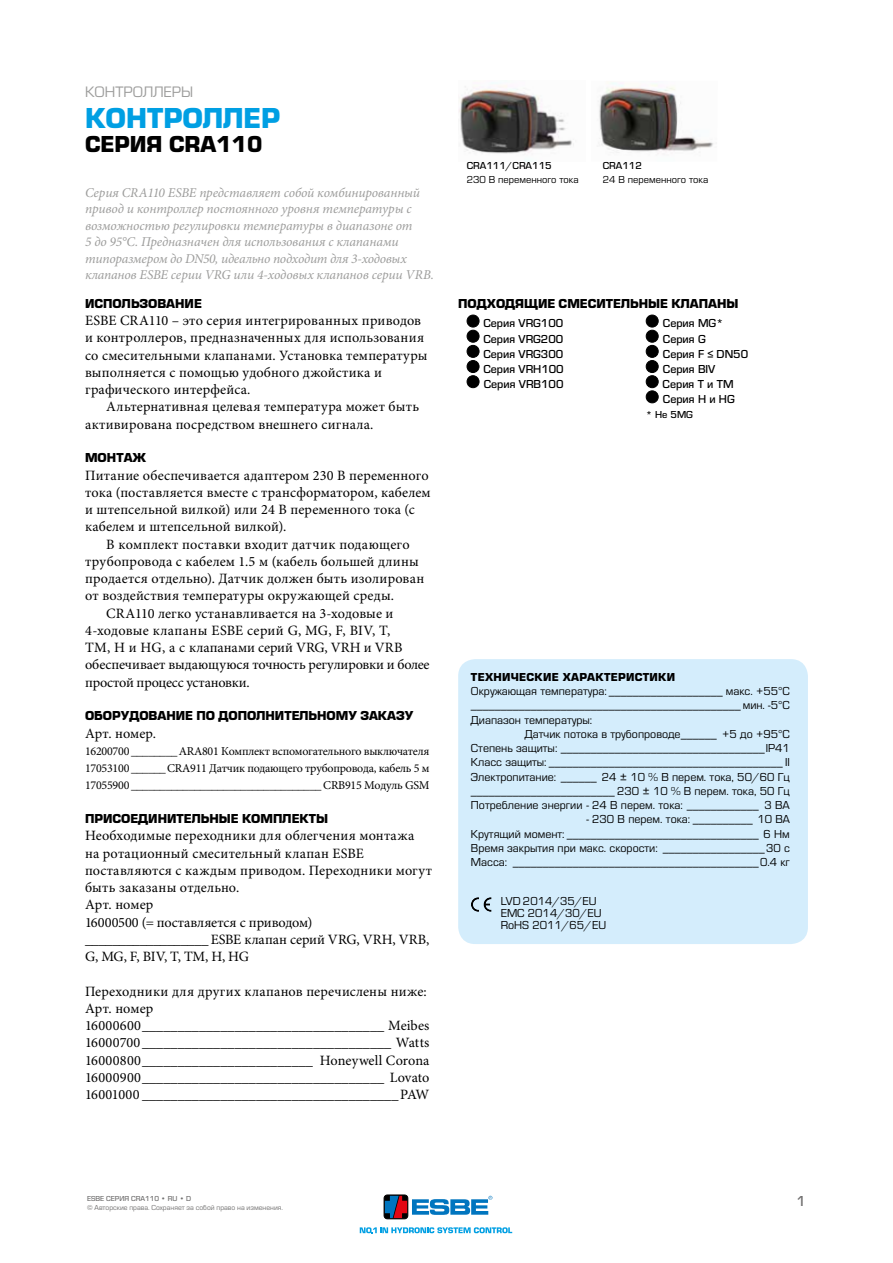
<style>
.page{position:relative;width:893px;height:1263px;background:#fff}
.page>*{position:absolute;margin:0;border:0;box-sizing:border-box;transform-origin:0 0}
.t1{font:700 30px "ESBE Eurostile";color:#009fe3}
.t2{font:700 24px "ESBE Eurostile";color:#000}
.t3{font:15.75px "ESBE Eurostile";color:#9d9d9c}
.t4{font:500 15px "ESBE Eurostile";color:#706f6f}
.t5{font:14.25px/17.2px "Minion Pro";letter-spacing:.01em;color:#000}
.t6{font:14.25px "Minion Pro";letter-spacing:-.01em;color:#000}
.t7{font:14.25px "Minion Pro";letter-spacing:-.015em;color:#000}
.t8{font:italic 13.5px/16.5px "Minion Pro";letter-spacing:-.015em;color:#9d9d9c}
.t9{font:700 13.5px "ESBE Eurostile";color:#000}
.t10{font:12px/14.2px "ESBE Eurostile";color:#000;text-align:justify}
.t11{font:12px/17.2px "Minion Pro";letter-spacing:-.02em;color:#000;text-align:justify}
.t12{font:500 12px/15.1px "ESBE Eurostile";color:#000;text-align:justify}
.t13{font:700 12px "ESBE Eurostile";letter-spacing:.025em;color:#000}
.t14{font:10.5px "ESBE Eurostile";color:#000}
.t15{font:500 10.5px "ESBE Eurostile";color:#000}
.t16{font:7.5px "ESBE Eurostile";color:#706f6f}
.t17{font:500 7.5px "ESBE Eurostile";color:#706f6f}
</style>
<div class="page">
<div style="left:458px;top:659px;width:350px;height:285px;background:#d4edfc;border-radius:17px"></div>
<svg style="left:471px;top:897px;width:21px;height:15px"></svg>
<img style="left:459px;top:82px;width:115px;height:80px">
<img style="left:598px;top:82px;width:116px;height:72px">
<div style="left:467px;top:315px;width:12px;height:12px;background:#000;border-radius:50%"></div>
<div style="left:467px;top:315px;width:12px;height:12px;border:1px solid #000;border-radius:50%"></div>
<div style="left:467px;top:330px;width:12px;height:12px;background:#000;border-radius:50%"></div>
<div style="left:467px;top:330px;width:12px;height:13px;border:1px solid #000;border-radius:50%"></div>
<div style="left:467px;top:345px;width:12px;height:12px;background:#000;border-radius:50%"></div>
<div style="left:467px;top:345px;width:12px;height:13px;border:1px solid #000;border-radius:50%"></div>
<div style="left:467px;top:360px;width:12px;height:12px;background:#000;border-radius:50%"></div>
<div style="left:467px;top:360px;width:12px;height:13px;border:1px solid #000;border-radius:50%"></div>
<div style="left:467px;top:376px;width:12px;height:12px;background:#000;border-radius:50%"></div>
<div style="left:467px;top:375px;width:12px;height:13px;border:1px solid #000;border-radius:50%"></div>
<div style="left:646px;top:315px;width:12px;height:12px;background:#000;border-radius:50%"></div>
<div style="left:646px;top:315px;width:13px;height:12px;border:1px solid #000;border-radius:50%"></div>
<div style="left:646px;top:330px;width:12px;height:12px;background:#000;border-radius:50%"></div>
<div style="left:646px;top:330px;width:13px;height:13px;border:1px solid #000;border-radius:50%"></div>
<div style="left:646px;top:345px;width:12px;height:12px;background:#000;border-radius:50%"></div>
<div style="left:646px;top:345px;width:13px;height:13px;border:1px solid #000;border-radius:50%"></div>
<div style="left:646px;top:360px;width:12px;height:12px;background:#000;border-radius:50%"></div>
<div style="left:646px;top:360px;width:13px;height:13px;border:1px solid #000;border-radius:50%"></div>
<div style="left:646px;top:376px;width:12px;height:12px;background:#000;border-radius:50%"></div>
<div style="left:646px;top:375px;width:13px;height:13px;border:1px solid #000;border-radius:50%"></div>
<div style="left:646px;top:391px;width:12px;height:12px;background:#000;border-radius:50%"></div>
<div style="left:646px;top:390px;width:13px;height:13px;border:1px solid #000;border-radius:50%"></div>
<svg style="left:360px;top:1227px;width:152px;height:6px"></svg>
<div style="left:384px;top:1195px;width:24px;height:24px;border:1px solid #000;border-radius:3px"></div>
<svg style="left:385px;top:1196px;width:107px;height:22px"></svg>
<p class="t3" style="left:85px;top:83px;width:110px">КОНТРОЛЛЕРЫ</p>
<h1 class="t1" style="left:85px;top:102px;width:197px">КОНТРОЛЛЕР</h1>
<h2 class="t2" style="left:85px;top:131px;width:179px">СЕРИЯ CRA110</h2>
<p class="t8" style="left:85px;top:185px;width:350px">Серия CRA110 ESBE представляет собой комбинированный привод и контроллер постоянного уровня температуры с возможностью регулировки температуры в диапазоне от<br>5 до 95°C. Предназначен для использования с клапанами типоразмером до DN50, идеально подходит для 3-ходовых клапанов ESBE серии VRG или 4-ходовых клапанов серии VRB.</p>
<p class="t9" style="left:85px;top:296px;width:118px">ИСПОЛЬЗОВАНИЕ</p>
<p class="t5" style="left:85px;top:312px;width:344px">ESBE CRA110 – это серия интегрированных приводов и контроллеров, предназначенных для использования со смесительными клапанами. Установка температуры выполняется с помощью удобного джойстика и графического интерфейса.</p>
<p class="t5" style="left:85px;top:399px;width:335px;text-indent:21px">Альтернативная целевая температура может быть активирована посредством внешнего сигнала.</p>
<p class="t9" style="left:85px;top:450px;width:63px">МОНТАЖ</p>
<p class="t5" style="left:85px;top:467px;width:347px">Питание обеспечивается адаптером 230 В переменного тока (поставляется вместе с трансформатором, кабелем и штепсельной вилкой) или 24 В переменного тока (с кабелем и штепсельной вилкой).</p>
<p class="t5" style="left:106px;top:536px;width:305px">В комплект поставки входит датчик подающего</p>
<p class="t5" style="left:85px;top:553px;width:335px">трубопровода с кабелем 1.5 м (кабель большей длины</p>
<p class="t5" style="left:85px;top:570px;width:341px">продается отдельно). Датчик должен быть изолирован</p>
<p class="t5" style="left:85px;top:588px;width:311px">от воздействия температуры окружающей среды.</p>
<p class="t5" style="left:106px;top:605px;width:289px">CRA110 легко устанавливается на 3-ходовые и</p>
<p class="t5" style="left:85px;top:622px;width:307px">4-ходовые клапаны ESBE серий G, MG, F, BIV, T,</p>
<p class="t5" style="left:85px;top:639px;width:319px">TM, H и HG, а с клапанами серий VRG, VRH и VRB</p>
<p class="t6" style="left:85px;top:656px;width:346px">обеспечивает выдающуюся точность регулировки и более</p>
<p class="t7" style="left:85px;top:674px;width:166px">простой процесс установки.</p>
<p class="t9" style="left:85px;top:708px;width:330px">ОБОРУДОВАНИЕ ПО ДОПОЛНИТЕЛЬНОМУ ЗАКАЗУ</p>
<p class="t5" style="left:85px;top:725px;width:73px">Арт. номер.</p>
<p class="t11" style="left:85px;top:743px;width:346px">16200700 ________ARA801 Комплект вспомогательного выключателя 17053100 ______CRA911 Датчик подающего трубопровода, кабель 5 м 17055900 _________________________________ CRB915 Модуль GSM</p>
<p class="t9" style="left:85px;top:811px;width:245px">ПРИСОЕДИНИТЕЛЬНЫЕ КОМПЛЕКТЫ</p>
<p class="t5" style="left:85px;top:828px;width:348px">Необходимые переходники для облегчения монтажа на ротационный смесительный клапан ESBE поставляются с каждым приводом. Переходники могут быть заказаны отдельно.<br>Арт. номер<br>16000500 (= поставляется с приводом) __________________ ESBE клапан серий VRG, VRH, VRB, G, MG, F, BIV, T, TM, H, HG</p>
<p class="t5" style="left:85px;top:983px;width:346px">Переходники для других клапанов перечислены ниже:<br>Арт. номер 16000600__________________________________ Meibes 16000700___________________________________ Watts 16000800________________________ Honeywell Corona 16000900__________________________________ Lovato 16001000 ____________________________________PAW</p>
<p class="t15" style="left:467px;top:160px;width:87px">CRA111/CRA115</p>
<p class="t15" style="left:603px;top:160px;width:41px">CRA112</p>
<p class="t14" style="left:467px;top:174px;width:113px">230 В переменного тока</p>
<p class="t14" style="left:603px;top:174px;width:107px">24 В переменного тока</p>
<p class="t9" style="left:458px;top:296px;width:282px">ПОДХОДЯЩИЕ СМЕСИТЕЛЬНЫЕ КЛАПАНЫ</p>
<p class="t12" style="left:483px;top:316px;width:82px">Серия VRG100<br>Серия VRG200<br>Серия VRG300<br>Серия VRH100<br>Серия VRB100</p>
<p class="t12" style="left:663px;top:316px;width:87px;text-align:left">Серия MG*<br>Серия G<br>Серия F ≤ DN50<br>Серия BIV<br>Серия T и TM<br>Серия H и HG</p>
<p class="t15" style="left:646px;top:409px;width:49px">* Не 5MG</p>
<p class="t13" style="left:471px;top:670px;width:206px">ТЕХНИЧЕСКИЕ ХАРАКТЕРИСТИКИ</p>
<p class="t10" style="left:471px;top:684px;width:320px">Окружающая температура: ___________________ макс. +55°C</p>
<p class="t10" style="left:471px;top:698px;width:320px">_____________________________________________мин. -5°C</p>
<p class="t10" style="left:471px;top:713px;width:123px">Диапазон температуры:</p>
<p class="t10" style="left:525px;top:727px;width:266px">Датчик потока в трубопроводе______ +5 до +95°C</p>
<p class="t10" style="left:471px;top:741px;width:320px">Степень защиты: __________________________________IP41</p>
<p class="t10" style="left:471px;top:755px;width:320px">Класс защиты: _______________________________________ II</p>
<p class="t10" style="left:471px;top:770px;width:320px">Электропитание: ______ 24 ± 10 % В перем. тока, 50/60 Гц</p>
<p class="t10" style="left:471px;top:784px;width:320px">________________________ 230 ± 10 % В перем. тока, 50 Гц</p>
<p class="t10" style="left:471px;top:798px;width:320px">Потребление энергии - 24 В перем. тока: ____________ 3 BA</p>
<p class="t10" style="left:471px;top:812px;width:320px;text-indent:116px">- 230 В перем. тока: __________ 10 ВА Крутящий момент: ________________________________ 6 Нм Время закрытия при макс. скорости: _________________30 с Масса: _________________________________________0.4 кг</p>
<p class="t10" style="left:501px;top:895px;width:107px;line-height:12px;text-align:left">LVD 2014/35/EU<br>EMC 2014/30/EU<br>RoHS 2011/65/EU</p>
<p class="t17" style="left:87px;top:1194px;width:106px">ESBE СЕРИЯ CRA110 • RU • D</p>
<p class="t16" style="left:87px;top:1203px;width:197px">© Авторские права. Сохраняет за собой право на изменения.</p>
<p class="t4" style="left:796px;top:1193px;width:11px">1</p>
</div>
